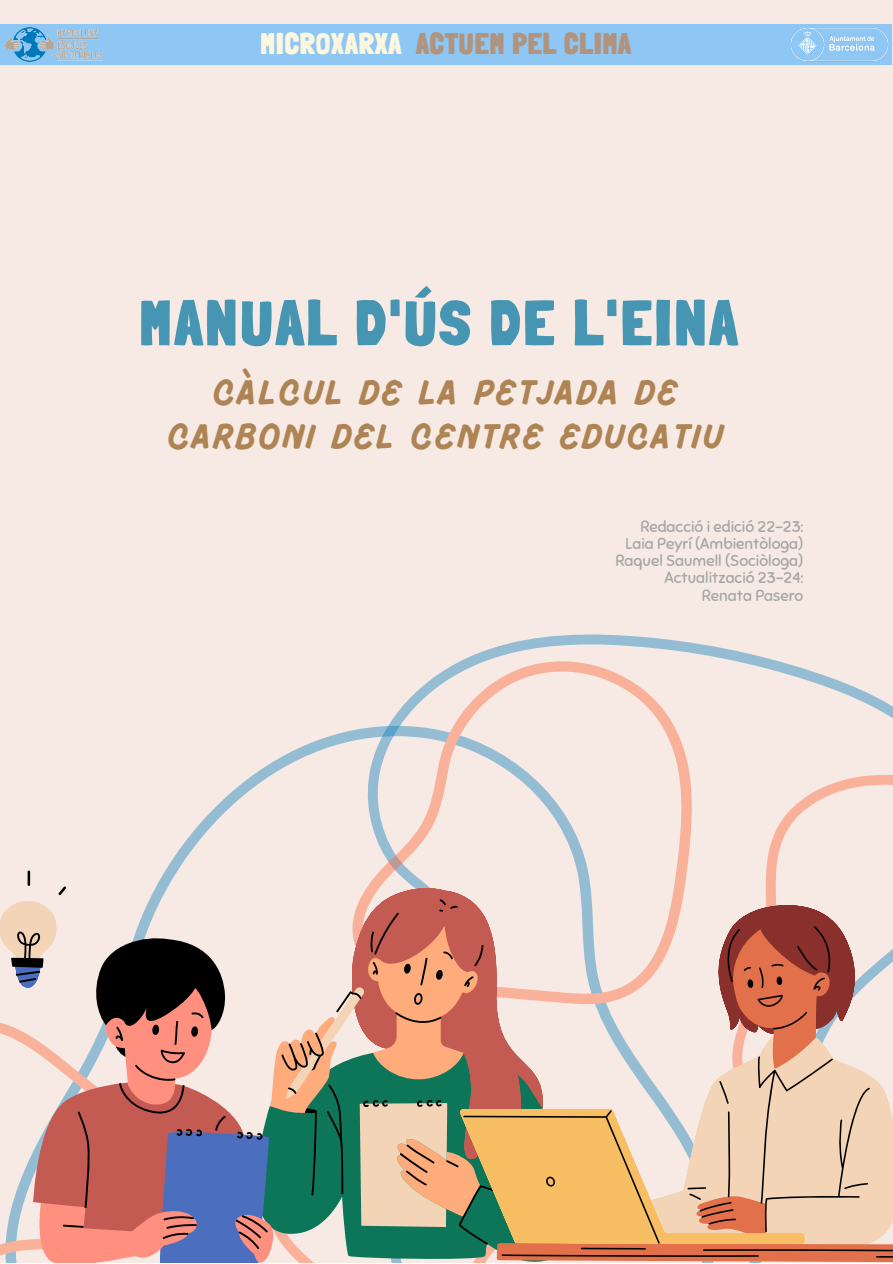
<style>
.page{position:relative;width:893px;height:1264px;background:#fff}
.page>*{position:absolute;margin:0;border:0;box-sizing:border-box;transform-origin:0 0}
.t1{font:900 63.6px "Londrina Solid";letter-spacing:.05em;color:#4696b3}
.t2{font:700 36px/43.8px "Pluma";letter-spacing:.075em;color:#ae8454;text-align:center}
.t3{font:900 29.1px "Londrina Solid";letter-spacing:.035em;color:#b2937d}
.t4{font:15.6px "Sniglet";color:#a6a6a6}
.s1{color:#fdf7e0}
</style>
<div class="page">
<div style="left:0;top:0;width:892px;height:1262px;background:#f7eae4"></div>
<div style="left:0;top:24px;width:891px;height:41px;background:#8ec7f4"></div>
<img style="left:790px;top:28px;width:99px;height:34px">
<img style="left:6px;top:27px;width:97px;height:34px">
<svg style="left:469px;top:634px;width:423px;height:84px"></svg>
<svg style="left:765px;top:775px;width:127px;height:128px"></svg>
<svg style="left:166px;top:706px;width:557px;height:556px"></svg>
<svg style="left:343px;top:657px;width:355px;height:269px"></svg>
<svg style="left:274px;top:1216px;width:222px;height:45px"></svg>
<svg style="left:350px;top:882px;width:194px;height:17px"></svg>
<svg style="left:270px;top:926px;width:11px;height:290px"></svg>
<svg style="left:281px;top:899px;width:266px;height:345px"></svg>
<svg style="left:711px;top:903px;width:127px;height:23px"></svg>
<svg style="left:463px;top:926px;width:429px;height:331px"></svg>
<svg style="left:37px;top:970px;width:237px;height:292px"></svg>
<svg style="left:0;top:870px;width:268px;height:379px"></svg>
<p class="t3" style="left:260px;top:26px;width:372px"><span class="s1">MICROXARXA</span> ACTUEM PEL CLIMA</p>
<p class="t1" style="left:139px;top:285px;width:599px">MANUAL D'ÚS DE L'EINA</p>
<p class="t2" style="left:168px;top:373px;width:556px">CÀLCUL DE LA PETJADA DE<br>CARBONI DEL CENTRE EDUCATIU</p>
<p class="t4" style="left:640px;top:517px;width:164px">Redacció i edició 22-23:</p>
<p class="t4" style="left:625px;top:534px;width:179px">Laia Peyrí (Ambientòloga)</p>
<p class="t4" style="left:615px;top:551px;width:189px">Raquel Saumell (Sociòloga)</p>
<p class="t4" style="left:664px;top:568px;width:140px">Actualització 23-24:</p>
<p class="t4" style="left:701px;top:585px;width:103px">Renata Pasero</p>
</div>
